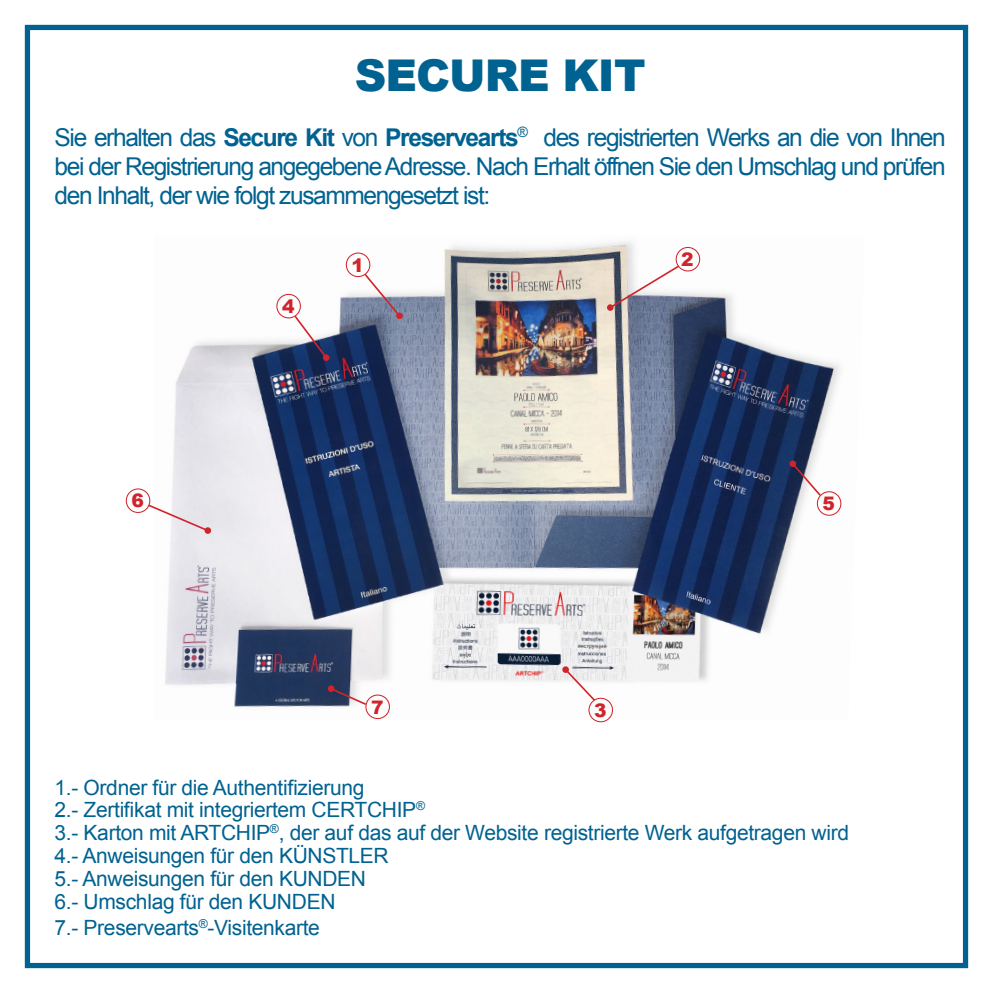
<style>
.page{position:relative;width:993px;height:993px;background:#fff}
.page>*{position:absolute;margin:0;border:0;box-sizing:border-box;transform-origin:0 0}
.t1{font:900 43.75px "Arial";letter-spacing:-.02em;color:#006291}
.t2{font:24.5px "Arial";letter-spacing:-.055em;color:#006291}
.t3{font:21px "Arial";letter-spacing:-.015em;color:#006291}
.t4{font:900 18.55px "Arial";color:#d1232a}
.s1{font-weight:700}
</style>
<div class="page">
<div style="left:25px;top:25px;width:942px;height:942px;border:5px solid #006291"></div>
<img style="left:165px;top:241px;width:677px;height:478px">
<div style="left:346px;top:252px;width:24px;height:25px;border:1px solid #d1232a;border-radius:50%"></div>
<div style="left:675px;top:247px;width:25px;height:24px;border:1px solid #d1232a;border-radius:50%"></div>
<div style="left:276px;top:294px;width:25px;height:24px;border:1px solid #d1232a;border-radius:50%"></div>
<div style="left:588px;top:697px;width:24px;height:25px;border:1px solid #d1232a;border-radius:50%"></div>
<div style="left:365px;top:694px;width:25px;height:24px;border:1px solid #d1232a;border-radius:50%"></div>
<div style="left:126px;top:488px;width:24px;height:25px;border:1px solid #d1232a;border-radius:50%"></div>
<div style="left:816px;top:491px;width:25px;height:24px;border:1px solid #d1232a;border-radius:50%"></div>
<svg style="left:363px;top:272px;width:38px;height:46px"></svg>
<div style="left:396px;top:312px;width:6px;height:7px;background:#d1232a;border-radius:50%"></div>
<svg style="left:607px;top:264px;width:73px;height:46px"></svg>
<svg style="left:606px;top:304px;width:7px;height:7px"></svg>
<svg style="left:146px;top:503px;width:64px;height:29px"></svg>
<div style="left:204px;top:527px;width:7px;height:6px;background:#d1232a;border-radius:50%"></div>
<svg style="left:328px;top:685px;width:40px;height:21px"></svg>
<svg style="left:562px;top:666px;width:34px;height:36px"></svg>
<svg style="left:790px;top:461px;width:32px;height:36px"></svg>
<div style="left:789px;top:460px;width:6px;height:7px;background:#d1232a;border-radius:50%"></div>
<svg style="left:293px;top:314px;width:35px;height:46px"></svg>
<div style="left:323px;top:354px;width:6px;height:7px;background:#d1232a;border-radius:50%"></div>
<p class="t1" style="left:354px;top:43px;width:292px">SECURE KIT</p>
<p class="t2" style="left:55px;top:121px;width:892px">Sie erhalten das <span class="s1">Secure Kit</span> von <span class="s1">Preservearts</span><sup>®</sup> des registrierten Werks an die von Ihnen</p>
<p class="t2" style="left:55px;top:150px;width:892px">bei der Registrierung angegebene Adresse. Nach Erhalt öffnen Sie den Umschlag und prüfen</p>
<p class="t2" style="left:55px;top:180px;width:437px">den Inhalt, der wie folgt zusammengesetzt ist:</p>
<p class="t4" style="left:282px;top:293px;width:14px">4</p>
<p class="t4" style="left:351px;top:251px;width:14px">1</p>
<p class="t4" style="left:681px;top:246px;width:14px">2</p>
<p class="t4" style="left:131px;top:487px;width:14px">6</p>
<p class="t4" style="left:822px;top:490px;width:14px">5</p>
<p class="t4" style="left:371px;top:693px;width:14px">7</p>
<p class="t4" style="left:594px;top:696px;width:14px">3</p>
<p class="t3" style="left:55px;top:773px;width:311px">1.- Ordner für die Authentifizierung</p>
<p class="t3" style="left:55px;top:796px;width:372px">2.- Zertifikat mit integriertem CERTCHIP<sup>®</sup></p>
<p class="t3" style="left:55px;top:818px;width:795px">3.- Karton mit ARTCHIP<sup>®</sup>, der auf das auf der Website registrierte Werk aufgetragen wird</p>
<p class="t3" style="left:55px;top:841px;width:335px">4.- Anweisungen für den KÜNSTLER</p>
<p class="t3" style="left:55px;top:864px;width:313px">5.- Anweisungen für den KUNDEN</p>
<p class="t3" style="left:55px;top:887px;width:282px">6.- Umschlag für den KUNDEN</p>
<p class="t3" style="left:55px;top:913px;width:267px">7.- Preservearts<sup>®</sup>-Visitenkarte</p>
</div>
